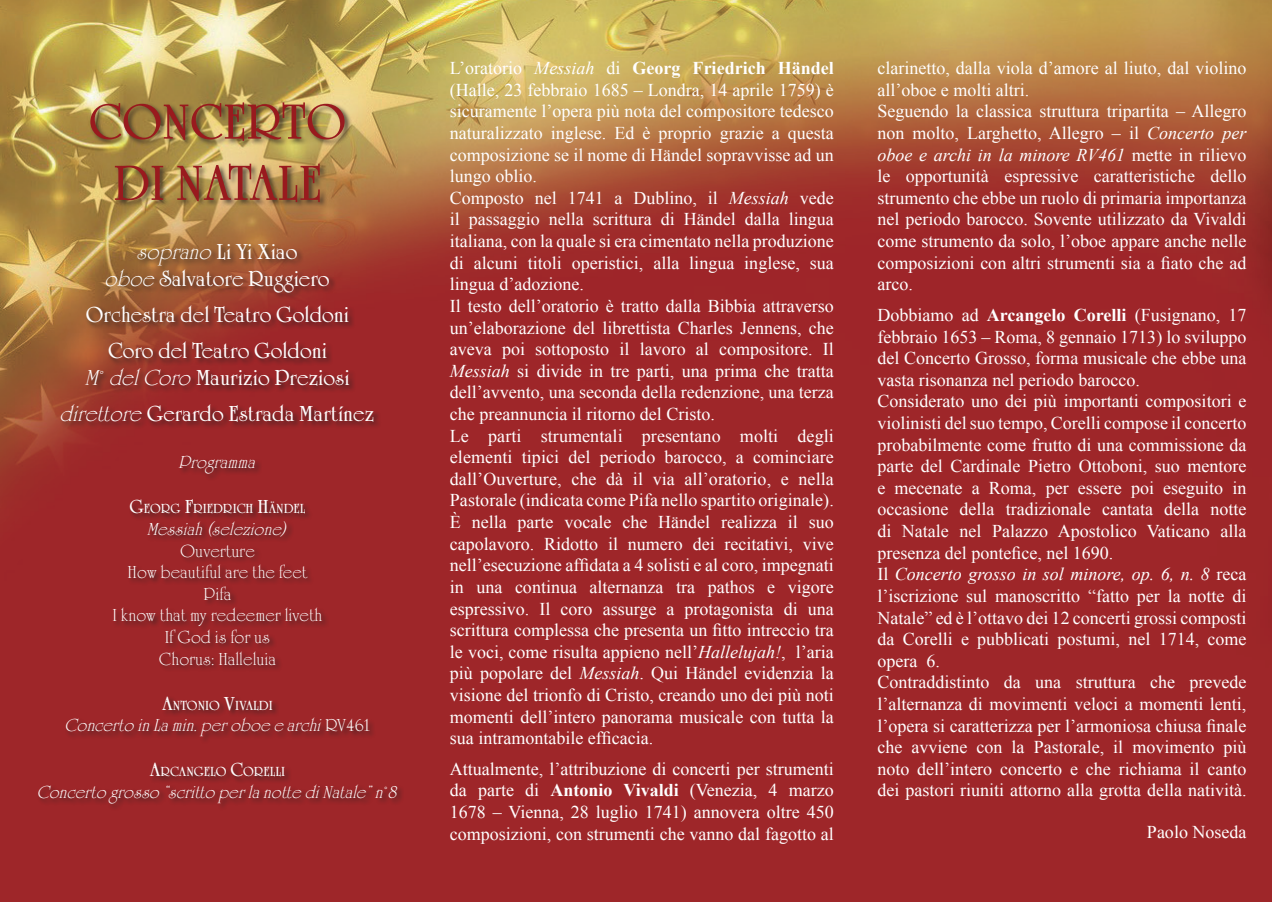
<style>
.page{position:relative;width:1272px;height:902px;background:#fff}
.page>*{position:absolute;margin:0;border:0;box-sizing:border-box;transform-origin:0 0}
.Normale{font:700 51px/61.2px "University Roman Std";color:#991a1e;text-align:center}
.Normale-2{font:700 22.5px "University Roman Std";color:#fff}
.Normale-3{font:18px/21.6px "Times New Roman";color:#fff;text-align:justify}
.Normale-4{font:italic 18px "University Roman Std";color:#fff}
.Normale-5{font:18px "University Roman Std";color:#fff}
.Normale-6{font:700 13.65px "University Roman Std";color:#fff}
.s1{font-weight:400;font-style:italic}
.s2{font-size:19.5px}
.s3{font-style:normal}
.s4{font-style:italic}
.s5{font-weight:700}
</style>
<div class="page">
<img style="left:0;top:0;width:1271px;height:901px">
<div style="left:37px;top:101px;width:367px;height:710px;background:#231f20;opacity:.75"></div>
<p class="Normale" style="left:89px;top:93px;width:259px">CONCERTO<br>DI NATALE</p>
<p class="Normale-2" style="left:137px;top:239px;width:161px"><span class="s1">soprano</span> Li Yi Xiao</p>
<p class="Normale-2" style="left:105px;top:266px;width:226px"><span class="s1">oboe</span> Salvatore Ruggiero</p>
<p class="Normale-2" style="left:86px;top:302px;width:265px">Orchestra del Teatro Goldoni</p>
<p class="Normale-2" style="left:108px;top:338px;width:220px">Coro del Teatro Goldoni</p>
<p class="Normale-2" style="left:85px;top:365px;width:265px"><span class="s1">M˚ del Coro</span> Maurizio Preziosi</p>
<p class="Normale-2" style="left:61px;top:401px;width:315px"><span class="s1">direttore</span> Gerardo Estrada Martínez</p>
<p class="Normale-4" style="left:179px;top:452px;width:78px">Programma</p>
<p class="Normale-6" style="left:129px;top:501px;width:177px"><span class="s2">G</span>EORG <span class="s2">F</span>RIEDRICH <span class="s2">H</span>ÄNDEL</p>
<p class="Normale-4" style="left:147px;top:519px;width:141px">Messiah (selezione)</p>
<p class="Normale-5" style="left:180px;top:540px;width:76px">Ouverture</p>
<p class="Normale-5" style="left:128px;top:562px;width:181px">How beautiful are the feet</p>
<p class="Normale-5" style="left:204px;top:584px;width:29px">Pifa</p>
<p class="Normale-5" style="left:112px;top:605px;width:211px">I know that my redeemer liveth</p>
<p class="Normale-5" style="left:165px;top:627px;width:107px">If God is for us</p>
<p class="Normale-5" style="left:159px;top:648px;width:118px">Chorus: Halleluia</p>
<p class="Normale-6" style="left:162px;top:697px;width:112px"><span class="s2">A</span>NTONIO <span class="s2">V</span>IVALDI</p>
<p class="Normale-4" style="left:65px;top:715px;width:306px">Concerto in La min. per oboe e archi <span class="s3">RV461</span></p>
<p class="Normale-6" style="left:150px;top:764px;width:137px"><span class="s2">A</span>RCANGELO <span class="s2">C</span>ORELLI</p>
<p class="Normale-4" style="left:38px;top:782px;width:361px">Concerto grosso “scritto per la notte di Natale” n<span class="s3">˚</span>8</p>
<p class="Normale-3" style="left:450px;top:57px;width:385px">L’oratorio <span class="s4">Messiah</span> di <span class="s5">Georg Friedrich Händel </span>(Halle, 23 febbraio 1685 – Londra, 14 aprile 1759) è sicuramente l’opera più nota del compositore tedesco naturalizzato inglese. Ed è proprio grazie a questa composizione se il nome di Händel sopravvisse ad un lungo oblio.</p>
<p class="Normale-3" style="left:450px;top:187px;width:385px">Composto nel 1741 a Dublino, il <span class="s4">Messiah</span> vede il passaggio nella scrittura di Händel dalla lingua italiana, con la quale si era cimentato nella produzione di alcuni titoli operistici, alla lingua inglese, sua lingua d’adozione.</p>
<p class="Normale-3" style="left:450px;top:295px;width:385px">Il testo dell’oratorio è tratto dalla Bibbia attraverso un’elaborazione del librettista Charles Jennens, che aveva poi sottoposto il lavoro al compositore. Il <span class="s4">Messiah</span> si divide in tre parti, una prima che tratta dell’avvento, una seconda della redenzione, una terza che preannuncia il ritorno del Cristo.</p>
<p class="Normale-3" style="left:450px;top:424px;width:385px">Le parti strumentali presentano molti degli elementi tipici del periodo barocco, a cominciare dall’Ouverture, che dà il via all’oratorio, e nella Pastorale (indicata come Pifa nello spartito originale).</p>
<p class="Normale-3" style="left:450px;top:511px;width:385px">È nella parte vocale che Händel realizza il suo capolavoro. Ridotto il numero dei recitativi, vive nell’esecuzione affidata a 4 solisti e al coro, impegnati in una continua alternanza tra pathos e vigore espressivo. Il coro assurge a protagonista di una scrittura complessa che presenta un fitto intreccio tra le voci, come risulta appieno nell’<span class="s4">Hallelujah!</span>, l’aria più popolare del <span class="s4">Messiah</span>. Qui Händel evidenzia la visione del trionfo di Cristo, creando uno dei più noti momenti dell’intero panorama musicale con tutta la sua intramontabile efficacia.</p>
<p class="Normale-3" style="left:450px;top:757px;width:385px">Attualmente, l’attribuzione di concerti per strumenti da parte di <span class="s5">Antonio Vivaldi</span> (Venezia, 4 marzo 1678 – Vienna, 28 luglio 1741) annovera oltre 450 composizioni, con strumenti che vanno dal fagotto al</p>
<p class="Normale-3" style="left:877px;top:57px;width:370px">clarinetto, dalla viola d’amore al liuto, dal violino all’oboe e molti altri.</p>
<p class="Normale-3" style="left:877px;top:100px;width:370px">Seguendo la classica struttura tripartita – Allegro non molto, Larghetto, Allegro – il <span class="s4">Concerto per oboe e archi in la minore RV461</span> mette in rilievo le opportunità espressive caratteristiche dello strumento che ebbe un ruolo di primaria importanza nel periodo barocco. Sovente utilizzato da Vivaldi come strumento da solo, l’oboe appare anche nelle composizioni con altri strumenti sia a fiato che ad arco.</p>
<p class="Normale-3" style="left:877px;top:304px;width:370px">Dobbiamo ad <span class="s5">Arcangelo Corelli</span> (Fusignano, 17 febbraio 1653 – Roma, 8 gennaio 1713) lo sviluppo del Concerto Grosso, forma musicale che ebbe una vasta risonanza nel periodo barocco.</p>
<p class="Normale-3" style="left:877px;top:390px;width:370px">Considerato uno dei più importanti compositori e violinisti del suo tempo, Corelli compose il concerto probabilmente come frutto di una commissione da parte del Cardinale Pietro Ottoboni, suo mentore e mecenate a Roma, per essere poi eseguito in occasione della tradizionale cantata della notte di Natale nel Palazzo Apostolico Vaticano alla presenza del pontefice, nel 1690.</p>
<p class="Normale-3" style="left:877px;top:563px;width:370px">Il <span class="s4">Concerto grosso in sol minore, op. 6, n. 8</span> reca l’iscrizione sul manoscritto “fatto per la notte di Natale” ed è l’ottavo dei 12 concerti grossi composti da Corelli e pubblicati postumi, nel 1714, come opera 6.</p>
<p class="Normale-3" style="left:877px;top:671px;width:370px">Contraddistinto da una struttura che prevede l’alternanza di movimenti veloci a momenti lenti, l’opera si caratterizza per l’armoniosa chiusa finale che avviene con la Pastorale, il movimento più noto dell’intero concerto e che richiama il canto dei pastori riuniti attorno alla grotta della natività.</p>
<p class="Normale-3" style="left:1146px;top:821px;width:101px">Paolo Noseda</p>
</div>
